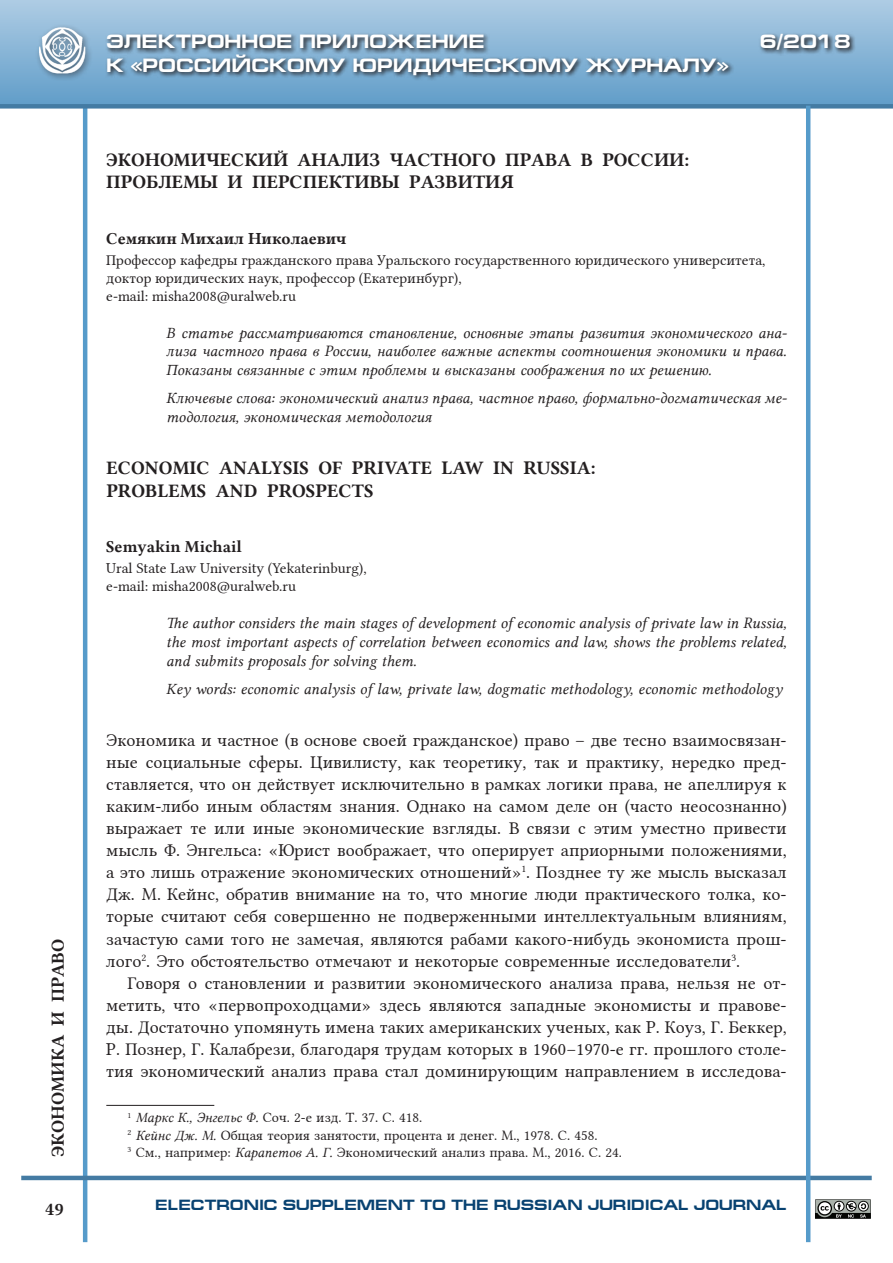
<style>
.page{position:relative;width:893px;height:1263px;background:#fff}
.page>*{position:absolute;margin:0;border:0;box-sizing:border-box;transform-origin:0 0}
.t1{font:700 19.5px "Europe Ext";color:#fff}
.Э-РЮЖ__Название{font:18.75px/22.2px "Lin Libertine B";color:#231f20}
.Э-РЮЖ__Первый_абзац{font:18px/22px "Lin Libertine";color:#231f20;text-align:justify}
.Э-РЮЖ__Текст_статьи{font:18px/22px "Lin Libertine";color:#231f20;text-align:justify}
.t2{font:18px "Lin Libertine B";color:#231f20}
.Э-РЮЖ__имя_автора{font:16.5px "Lin Libertine B";color:#231f20}
.Э-РЮЖ__Аннотация{font:15.75px/18.9px "Lin Libertine I";color:#231f20;text-align:justify}
.Э-РЮЖ__Ключевые_слов{font:15.75px/18.9px "Lin Libertine I";color:#231f20}
.Э-РЮЖ__должность_авт{font:15px/18px "Lin Libertine";color:#231f20}
.t3{font:700 15px "Europe Ext";color:#084271}
.Э-РЮЖ__Сноска{font:14.25px "Lin Libertine";color:#231f20}
.s1{font-family:"Lin Libertine I"}
</style>
<div class="page">
<div style="left:0;top:0;width:893px;height:106px;background:linear-gradient(to bottom,#aecce4,#619dc9)"></div>
<hr style="left:83px;top:106px;width:4px;height:1136px;background:#569bca">
<hr style="left:21px;top:1176px;width:851px;height:4px;background:#447ba3">
<div style="left:0;top:104px;width:893px;height:5px;background:#447ba3"></div>
<div style="left:35px;top:24px;width:58px;height:58px;background:#231f20;opacity:.63"></div>
<img style="left:39px;top:27px;width:49px;height:48px">
<svg style="left:105px;top:31px;width:751px;height:50px;background:#7196b2"></svg>
<hr style="left:806px;top:106px;width:4px;height:1136px;background:#569bca">
<svg style="left:815px;top:1199px;width:56px;height:20px"></svg>
<hr style="left:106px;top:1105px;width:108px;height:1px;background:#231f20">
<p class="t2" style="left:46px;top:1157px;width:219px;rotate:-90deg">ЭКОНОМИКА И ПРАВО</p>
<p class="t2" style="left:45px;top:1197px;width:20px">49</p>
<p class="t1" style="left:106px;top:31px;width:380px">ЭЛЕКТРОННОЕ ПРИЛОЖЕНИЕ</p>
<p class="t1" style="left:760px;top:31px;width:92px">6/2018</p>
<p class="t1" style="left:106px;top:54px;width:624px">К «РОССИЙСКОМУ ЮРИДИЧЕСКОМУ ЖУРНАЛУ»</p>
<p class="Э-РЮЖ__Название" style="left:106px;top:148px;width:584px">ЭКОНОМИЧЕСКИЙ АНАЛИЗ ЧАСТНОГО ПРАВА В РОССИИ:<br>ПРОБЛЕМЫ И ПЕРСПЕКТИВЫ РАЗВИТИЯ</p>
<p class="Э-РЮЖ__имя_автора" style="left:106px;top:227px;width:242px">Семякин Михаил Николаевич</p>
<p class="Э-РЮЖ__должность_авт" style="left:106px;top:249px;width:661px">Профессор кафедры гражданского права Уральского государственного юридического университета, доктор юридических наук, профессор (Екатеринбург),<br>e-mail: misha2008@uralweb.ru</p>
<p class="Э-РЮЖ__Аннотация" style="left:166px;top:323px;width:622px">В статье рассматриваются становление, основные этапы развития экономического ана&shy;лиза частного права в России, наиболее важные аспекты соотношения экономики и права.<br>Показаны связанные с этим проблемы и высказаны соображения по их решению.</p>
<p class="Э-РЮЖ__Ключевые_слов" style="left:166px;top:389px;width:622px">Ключевые слова: экономический анализ права, частное право, формально-догматическая ме&shy;тодология, экономическая методология</p>
<p class="Э-РЮЖ__Название" style="left:106px;top:457px;width:491px">ECONOMIC ANALYSIS OF PRIVATE LAW IN RUSSIA:<br>PROBLEMS AND PROSPECTS</p>
<p class="Э-РЮЖ__имя_автора" style="left:106px;top:536px;width:137px">Semyakin Michail</p>
<p class="Э-РЮЖ__должность_авт" style="left:106px;top:558px;width:262px">Ural State Law University (Yekaterinburg), e-mail: misha2008@uralweb.ru</p>
<p class="Э-РЮЖ__Аннотация" style="left:166px;top:614px;width:622px">The author considers the main stages of development of economic analysis of private law in Russia, the most important aspects of correlation between economics and law, shows the problems related, and submits proposals for solving them.</p>
<p class="Э-РЮЖ__Ключевые_слов" style="left:166px;top:680px;width:617px">Key words: economic analysis of law, private law, dogmatic methodology, economic methodology</p>
<p class="Э-РЮЖ__Первый_абзац" style="left:106px;top:727px;width:682px">Экономика и частное (в основе своей гражданское) право – две тесно взаимосвязан&shy;ные социальные сферы. Цивилисту, как теоретику, так и практику, нередко пред&shy;ставляется, что он действует исключительно в рамках логики права, не апеллируя к каким-либо иным областям знания. Однако на самом деле он (часто неосознанно) выражает те или иные экономические взгляды. В связи с этим уместно привести мысль Ф. Энгельса: «Юрист воображает, что оперирует априорными положениями, а это лишь отражение экономических отношений»<sup>1</sup>. Позднее ту же мысль высказал Дж. М. Кейнс, обратив внимание на то, что многие люди практического толка, ко&shy;торые считают себя совершенно не подверженными интеллектуальным влияниям, зачастую сами того не замечая, являются рабами какого-нибудь экономиста прош&shy;лого<sup>2</sup>. Это обстоятельство отмечают и некоторые современные исследователи<sup>3</sup>.</p>
<p class="Э-РЮЖ__Текст_статьи" style="left:106px;top:970px;width:682px;text-indent:21px">Говоря о становлении и развитии экономического анализа права, нельзя не от&shy;метить, что «первопроходцами» здесь являются западные экономисты и правове&shy;ды. Достаточно упомянуть имена таких американских ученых, как Р. Коуз, Г. Беккер, Р. Познер, Г. Калабрези, благодаря трудам которых в 1960–1970-е гг. прошлого столе&shy;тия экономический анализ права стал доминирующим направлением в исследова-</p>
<p class="Э-РЮЖ__Сноска" style="left:128px;top:1106px;width:296px"><sup>1</sup> <span class="s1">Маркс К., Энгельс Ф.</span> Соч. 2-е изд. Т. 37. С. 418.</p>
<p class="Э-РЮЖ__Сноска" style="left:128px;top:1123px;width:471px"><sup>2</sup> <span class="s1">Кейнс Дж. М.</span> Общая теория занятости, процента и денег. М., 1978. С. 458.</p>
<p class="Э-РЮЖ__Сноска" style="left:128px;top:1141px;width:496px"><sup>3</sup> См., например: <span class="s1">Карапетов А. Г.</span> Экономический анализ права. М., 2016. С. 24.</p>
<p class="t3" style="left:155px;top:1196px;width:633px">ELECTRONIC SUPPLEMENT TO THE RUSSIAN JURIDICAL JOURNAL</p>
</div>
